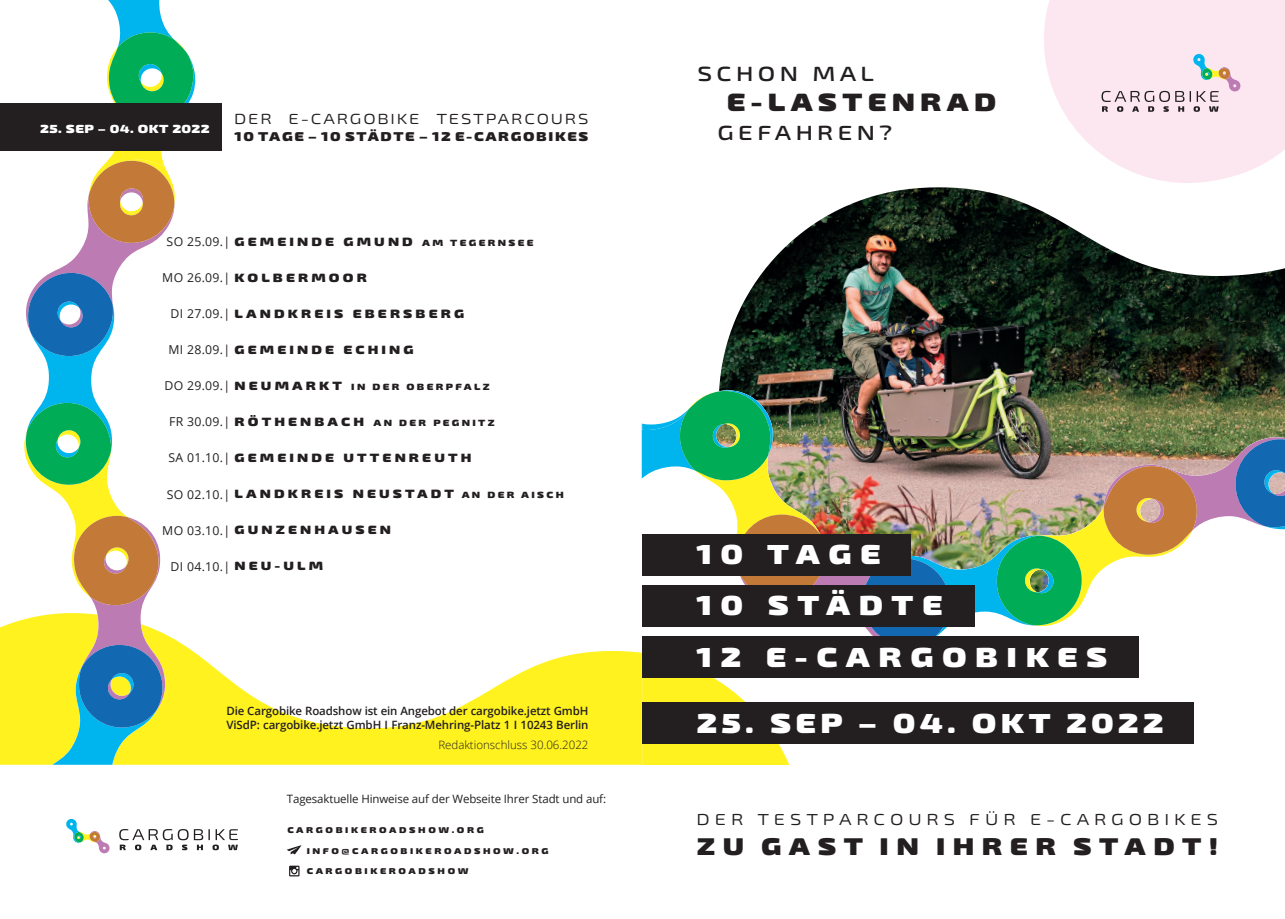
<style>
.page{position:relative;width:1285px;height:919px;background:#fff}
.page>*{position:absolute;margin:0;border:0;box-sizing:border-box;transform-origin:0 0}
.t1{font:900 expanded 27.6px/51.4px "Exo 2";letter-spacing:.3em;color:#fff}
.t2{font:900 expanded 27.6px "Exo 2";letter-spacing:.15em;color:#fff}
.t3{font:900 expanded 25.05px "Exo 2";letter-spacing:.21em;color:#231f20}
.t4{font:900 expanded 24.15px "Exo 2";letter-spacing:.31em;color:#231f20}
.t5{font:600 expanded 20.55px "Exo 2";letter-spacing:.21em;color:#231f20}
.t6{font:600 expanded 20.4px "Exo 2";letter-spacing:.21em;color:#231f20}
.t7{font:expanded 15.9px "Exo 2";letter-spacing:.305em;color:#231f20}
.t8{font:expanded 14.55px "Exo 2";letter-spacing:.12em;color:#231f20}
.t9{font:900 expanded 12.75px "Exo 2";letter-spacing:.13em;color:#231f20}
.t10{font:12.3px "Open Sans";letter-spacing:.025em;color:#231f20}
.t11{font:900 expanded 12px "Exo 2";letter-spacing:.26em;color:#231f20}
.t12{font:900 expanded 11.7px "Exo 2";letter-spacing:.03em;color:#fff}
.t13{font:600 11.55px/13.8px "Open Sans";letter-spacing:-.01em;color:#231f20}
.t14{font:11.55px "Open Sans";letter-spacing:-.01em;color:#231f20}
.t15{font:300 11.55px "Open Sans";color:#231f20}
.t16{font:900 expanded 9px "Exo 2";letter-spacing:.26em;color:#231f20}
.t17{font:900 expanded 8.4px "Exo 2";letter-spacing:.31em;color:#231f20}
.s1{font-family:"Open Sans";font-weight:400;font-stretch:normal;font-size:12.3px}
.s2{font-size:9px}
.s3{font-family:"Exo 2";font-weight:900;font-stretch:expanded;font-size:12px}
.s4{font-size:12px}
.s5{font-weight:700}
</style>
<div class="page">
<svg style="left:918px;top:187px;width:366px;height:203px"></svg>
<img style="left:719px;top:188px;width:199px;height:198px">
<svg style="left:0;top:621px;width:641px;height:143px;fill:#fff21e"></svg>
<svg style="left:551px;top:386px;width:533px;height:265px"></svg>
<svg style="left:1033px;top:0;width:251px;height:193px;fill:#fce7f0"></svg>
<svg style="left:1101px;top:53px;width:139px;height:59px"></svg>
<svg style="left:18px;top:619px;width:6px;height:145px"></svg>
<svg style="left:24px;top:0;width:174px;height:764px"></svg>
<img style="left:641px;top:390px;width:643px;height:374px">
<div style="left:642px;top:533px;width:268px;height:42px;background:#231f20"></div>
<div style="left:642px;top:585px;width:332px;height:41px;background:#231f20"></div>
<div style="left:642px;top:636px;width:496px;height:42px;background:#231f20"></div>
<div style="left:642px;top:701px;width:551px;height:42px;background:#231f20"></div>
<svg style="left:66px;top:818px;width:44px;height:35px"></svg>
<svg style="left:119px;top:829px;width:119px;height:21px"></svg>
<svg style="left:289px;top:865px;width:10px;height:11px"></svg>
<svg style="left:287px;top:845px;width:14px;height:9px"></svg>
<div style="left:0;top:103px;width:222px;height:48px;background:#231f20"></div>
<p class="t12" style="left:40px;top:121px;width:171px">25. SEP – 04. OKT 2022</p>
<p class="t8" style="left:234px;top:111px;width:356px">DER E-CARGOBIKE TESTPARCOURS</p>
<p class="t9" style="left:234px;top:128px;width:355px">10 TAGE – 10 STÄDTE – 12 E-CARGOBIKES</p>
<p class="t11" style="left:167px;top:234px;width:368px"><span class="s1">SO 25.09.|</span>GEMEINDE GMUND <span class="s2">AM TEGERNSEE</span></p>
<p class="t11" style="left:162px;top:270px;width:206px"><span class="s1">MO 26.09.|</span>KOLBERMOOR</p>
<p class="t11" style="left:170px;top:306px;width:295px"><span class="s1">DI 27.09.|</span>LANDKREIS EBERSBERG</p>
<p class="t11" style="left:168px;top:342px;width:247px"><span class="s1">MI 28.09.|</span>GEMEINDE ECHING</p>
<p class="t10" style="left:164px;top:377px;width:67px">DO 29.09.|</p>
<p class="t10" style="left:169px;top:413px;width:63px">FR 30.09.|</p>
<p class="t11" style="left:168px;top:450px;width:304px"><span class="s1">SA 01.10.|</span>GEMEINDE UTTENREUTH</p>
<p class="t11" style="left:167px;top:486px;width:398px"><span class="s1">SO 02.10.|</span>LANDKREIS NEUSTADT <span class="s2">AN DER AISCH</span></p>
<p class="t11" style="left:162px;top:522px;width:230px"><span class="s1">MO 03.10.|</span>GUNZENHAUSEN</p>
<p class="t10" style="left:170px;top:557px;width:154px">DI 04.10.| <span class="s3">NEU-ULM</span></p>
<p class="t16" style="left:234px;top:381px;width:256px"><span class="s4">NEUMARKT</span> IN DER OBERPFALZ</p>
<p class="t16" style="left:234px;top:417px;width:261px"><span class="s4">RÖTHENBACH</span> AN DER PEGNITZ</p>
<p class="t13" style="left:226px;top:704px;width:363px">Die Cargobike Roadshow ist ein Angebot der cargobike.jetzt GmbH<br>ViSdP: cargobike.jetzt GmbH I Franz-Mehring-Platz 1 I 10243 Berlin</p>
<p class="t15" style="left:438px;top:736px;width:152px">Redaktionschluss 30.06.2022</p>
<p class="t14" style="left:287px;top:791px;width:321px">Tagesaktuelle Hinweise auf der Webseite Ihrer Stadt und auf:</p>
<p class="t17" style="left:287px;top:825px;width:198px">CARGOBIKEROADSHOW.ORG</p>
<p class="t17" style="left:306px;top:845px;width:243px">INFO<span class="s5">@</span>CARGOBIKEROADSHOW.ORG</p>
<p class="t17" style="left:306px;top:866px;width:163px">CARGOBIKEROADSHOW</p>
<h3 class="t5" style="left:697px;top:61px;width:178px">SCHON MAL</h3>
<h2 class="t3" style="left:726px;top:86px;width:271px">E-LASTENRAD</h2>
<h3 class="t6" style="left:717px;top:121px;width:176px">GEFAHREN?</h3>
<h1 class="t1" style="left:696px;top:529px;width:412px">10 TAGE<br>10 STÄDTE<br>12 E-CARGOBIKES</h1>
<h1 class="t2" style="left:696px;top:705px;width:468px">25. SEP – 04. OKT 2022</h1>
<h3 class="t7" style="left:696px;top:809px;width:523px">DER TESTPARCOURS FÜR E-CARGOBIKES</h3>
<h3 class="t4" style="left:696px;top:830px;width:523px">ZU GAST IN IHRER STADT!</h3>
</div>
